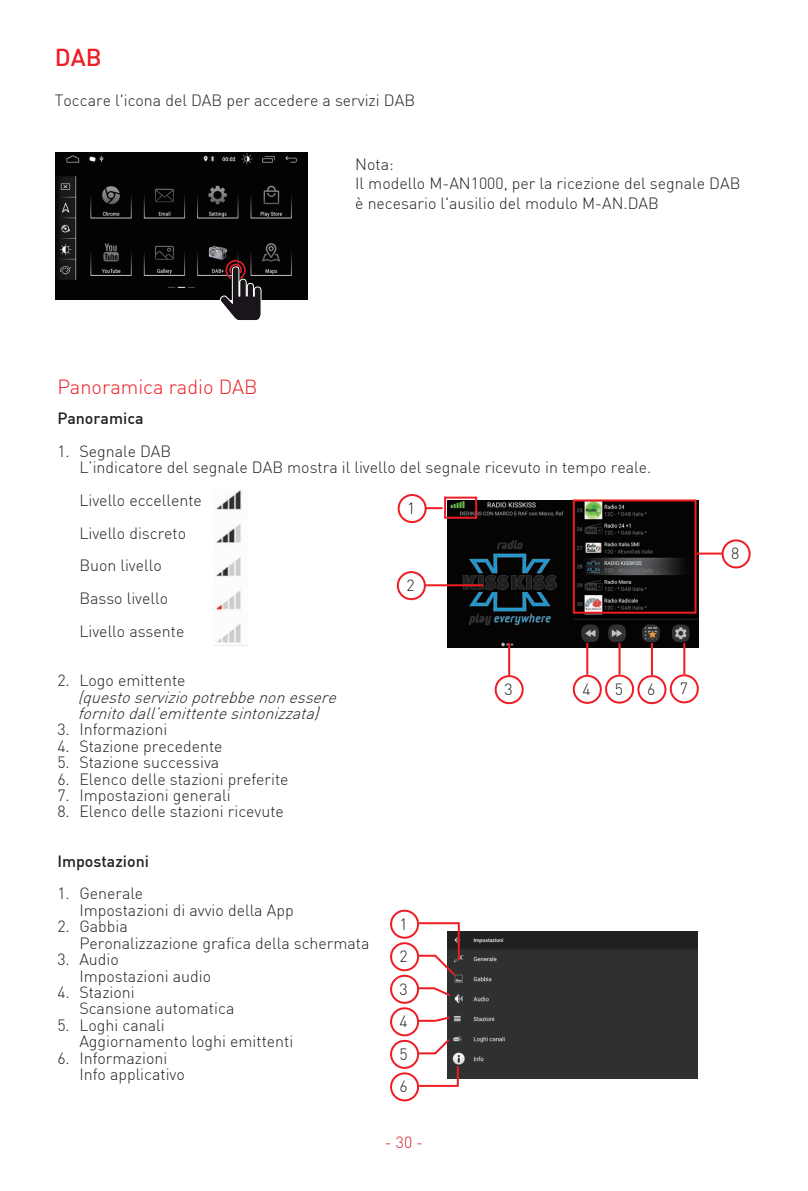
<style>
.page{position:relative;width:808px;height:1191px;background:#fff}
.page>*{position:absolute;margin:0;border:0;box-sizing:border-box;transform-origin:0 0}
.t1{font:500 24px "DIN";color:#ee1d23}
.t2{font:300 20px "DIN";color:#ee1d23}
.t3{font:300 16px/16.4px "DIN";color:#231f20}
.t4{font:italic 300 16px/16.4px "DIN";color:#231f20}
.t5{font:500 16px "DIN";color:#231f20}
.t6{font:300 16px "DIN";color:#d1232a}
</style>
<div class="page">
<img style="left:448px;top:500px;width:251px;height:147px">
<div style="left:397px;top:571px;width:29px;height:29px;border:2px solid #ee1d23;border-radius:50%"></div>
<hr style="left:425px;top:584px;width:58px;height:2px;background:#ee1d23">
<div style="left:722px;top:539px;width:29px;height:29px;border:2px solid #ee1d23;border-radius:50%"></div>
<hr style="left:696px;top:552px;width:27px;height:2px;background:#ee1d23">
<div style="left:495px;top:675px;width:29px;height:29px;border:2px solid #ee1d23;border-radius:50%"></div>
<hr style="left:508px;top:643px;width:2px;height:32px;background:#ee1d23">
<div style="left:573px;top:675px;width:29px;height:29px;border:2px solid #ee1d23;border-radius:50%"></div>
<hr style="left:586px;top:643px;width:2px;height:32px;background:#ee1d23">
<div style="left:605px;top:674px;width:29px;height:29px;border:2px solid #ee1d23;border-radius:50%"></div>
<hr style="left:618px;top:643px;width:2px;height:31px;background:#ee1d23">
<div style="left:637px;top:675px;width:29px;height:29px;border:2px solid #ee1d23;border-radius:50%"></div>
<hr style="left:651px;top:643px;width:2px;height:32px;background:#ee1d23">
<div style="left:670px;top:674px;width:29px;height:29px;border:2px solid #ee1d23;border-radius:50%"></div>
<hr style="left:683px;top:643px;width:2px;height:31px;background:#ee1d23">
<div style="left:573px;top:499px;width:123px;height:114px;border:2px solid #ee1d23"></div>
<div style="left:398px;top:494px;width:29px;height:29px;border:2px solid #ee1d23;border-radius:50%"></div>
<svg style="left:426px;top:507px;width:16px;height:2px"></svg>
<div style="left:444px;top:496px;width:33px;height:23px;border:2px solid #ee1d23"></div>
<img style="left:447px;top:931px;width:251px;height:147px">
<div style="left:390px;top:909px;width:29px;height:29px;border:2px solid #ee1d23;border-radius:50%"></div>
<div style="left:390px;top:942px;width:29px;height:29px;border:2px solid #ee1d23;border-radius:50%"></div>
<svg style="left:417px;top:921px;width:44px;height:56px"></svg>
<div style="left:390px;top:974px;width:29px;height:29px;border:2px solid #ee1d23;border-radius:50%"></div>
<svg style="left:417px;top:986px;width:35px;height:12px"></svg>
<div style="left:390px;top:1007px;width:29px;height:29px;border:2px solid #ee1d23;border-radius:50%"></div>
<svg style="left:417px;top:1015px;width:34px;height:7px"></svg>
<div style="left:390px;top:1039px;width:29px;height:29px;border:2px solid #ee1d23;border-radius:50%"></div>
<svg style="left:417px;top:1037px;width:35px;height:18px"></svg>
<div style="left:390px;top:1072px;width:29px;height:29px;border:2px solid #ee1d23;border-radius:50%"></div>
<svg style="left:417px;top:1064px;width:43px;height:23px"></svg>
<img style="left:56px;top:152px;width:251px;height:148px">
<svg style="left:219px;top:259px;width:43px;height:62px;background:#43393b"></svg>
<img style="left:215px;top:490px;width:27px;height:153px">
<h1 class="t1" style="left:55px;top:42px;width:48px">DAB</h1>
<p class="t3" style="left:55px;top:91px;width:362px">Toccare l'icona del DAB per accedere a servizi DAB</p>
<p class="t3" style="left:355px;top:155px;width:387px;line-height:19.2px">Nota:<br>Il modello M-AN1000, per la ricezione del segnale DAB è necesario l'ausilio del modulo M-AN.DAB</p>
<p class="t2" style="left:57px;top:375px;width:202px">Panoramica radio DAB</p>
<p class="t5" style="left:57px;top:408px;width:88px">Panoramica</p>
<p class="t3" style="left:79px;top:442px;width:573px;text-indent:-22px">1. Segnale DAB<br>L’indicatore del segnale DAB mostra il livello del segnale ricevuto in tempo reale.</p>
<p class="t3" style="left:79px;top:483px;width:124px;line-height:32.8px">Livello eccellente<br>Livello discreto<br>Buon livello<br>Basso livello<br>Livello assente</p>
<p class="t3" style="left:57px;top:672px;width:130px">2. Logo emittente</p>
<p class="t4" style="left:78px;top:688px;width:265px">(questoserviziopotrebbenonessere fornitodall’emittentesintonizzata)</p>
<p class="t3" style="left:57px;top:721px;width:112px">3. Informazioni</p>
<p class="t3" style="left:57px;top:737px;width:167px">4. Stazione precedente</p>
<p class="t3" style="left:57px;top:754px;width:163px">5. Stazione successiva</p>
<p class="t3" style="left:57px;top:770px;width:233px">6. Elenco delle stazioni preferite</p>
<p class="t3" style="left:57px;top:787px;width:175px">7. Impostazioni generali</p>
<p class="t3" style="left:57px;top:803px;width:228px">8. Elenco delle stazioni ricevute</p>
<p class="t5" style="left:57px;top:850px;width:93px">Impostazioni</p>
<p class="t3" style="left:79px;top:885px;width:216px;text-indent:-22px">1. Generale<br>Impostazioni di avvio della App</p>
<p class="t3" style="left:79px;top:918px;width:292px;text-indent:-22px">2. Gabbia<br>Peronalizzazione grafica della schermata</p>
<p class="t3" style="left:79px;top:951px;width:133px;text-indent:-22px">3. Audio<br>Impostazioni audio</p>
<p class="t3" style="left:79px;top:983px;width:157px;text-indent:-22px">4. Stazioni<br>Scansione automatica</p>
<p class="t3" style="left:79px;top:1016px;width:215px;text-indent:-22px">5. Loghi canali<br>Aggiornamento loghi emittenti</p>
<p class="t3" style="left:79px;top:1049px;width:107px;text-indent:-22px">6. Informazioni<br>Info applicativo</p>
<p class="t3" style="left:407px;top:500px;width:10px">1</p>
<p class="t3" style="left:406px;top:577px;width:10px">2</p>
<p class="t3" style="left:504px;top:681px;width:10px">3</p>
<p class="t3" style="left:583px;top:681px;width:10px">4</p>
<p class="t3" style="left:615px;top:680px;width:10px">5</p>
<p class="t3" style="left:647px;top:681px;width:10px">6</p>
<p class="t3" style="left:680px;top:680px;width:10px">7</p>
<p class="t3" style="left:400px;top:907px;width:10px;line-height:32.6px;text-align:justify">1<br>2<br>3<br>4<br>5<br>6</p>
<p class="t6" style="left:385px;top:1132px;width:40px">- 30 -</p>
<p class="t3" style="left:731px;top:545px;width:10px">8</p>
</div>
